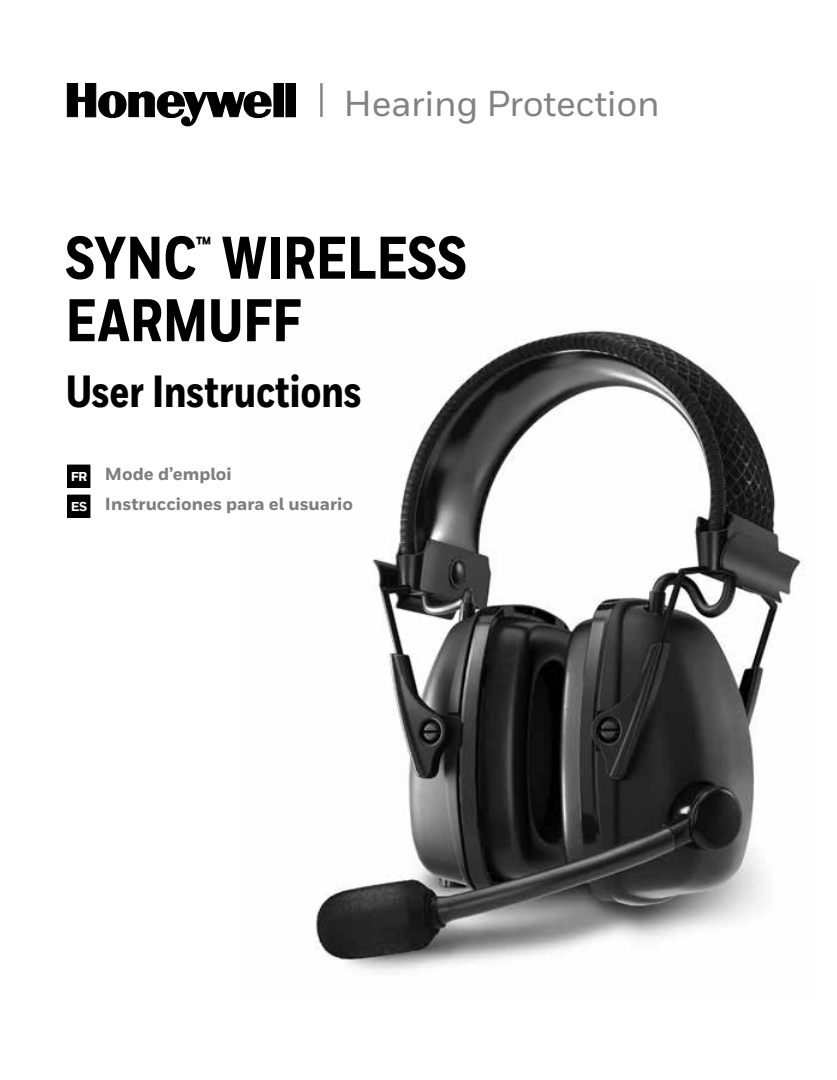
<style>
.page{position:relative;width:837px;height:1080px;background:#fff}
.page>*{position:absolute;margin:0;border:0;box-sizing:border-box;transform-origin:0 0}
.t1{font:800 60px "Honeywell Cond";color:#000}
.t2{font:800 45px "Honeywell Cond";color:#000}
.t3{font:500 36px "Honeywell Sans";letter-spacing:-.01em;color:#808285}
.t4{font:800 26px "Honeywell Cond";color:#000}
.t5{font:800 17.5px/30px "Honeywell Sans";color:#7c7e81}
.s1{font-size:13px;color:#fff}
</style>
<div class="page">
<img style="left:315px;top:327px;width:489px;height:644px">
<svg style="left:67px;top:83px;width:205px;height:43px"></svg>
<div style="left:274px;top:83px;width:9px;height:34px;background:#000"></div>
<div style="left:286px;top:84px;width:9px;height:33px;background:#000"></div>
<hr style="left:320px;top:83px;width:3px;height:34px;background:#808285">
<div style="left:68px;top:465px;width:22px;height:23px;background:#000"></div>
<div style="left:68px;top:495px;width:22px;height:23px;background:#000"></div>
<h3 class="t3" style="left:343px;top:81px;width:318px">Hearing Protection</h3>
<h1 class="t1" style="left:66px;top:221px;width:403px">SYNC WIRELESS</h1>
<h3 class="t4" style="left:196px;top:230px;width:16px">™</h3>
<h1 class="t1" style="left:66px;top:284px;width:237px">EARMUFF</h1>
<h2 class="t2" style="left:66px;top:364px;width:297px">User Instructions</h2>
<p class="t5" style="left:71px;top:460px;width:284px"><span class="s1">FR</span> Mode d’emploi<br><span class="s1">ES</span> Instrucciones para el usuario</p>
</div>
